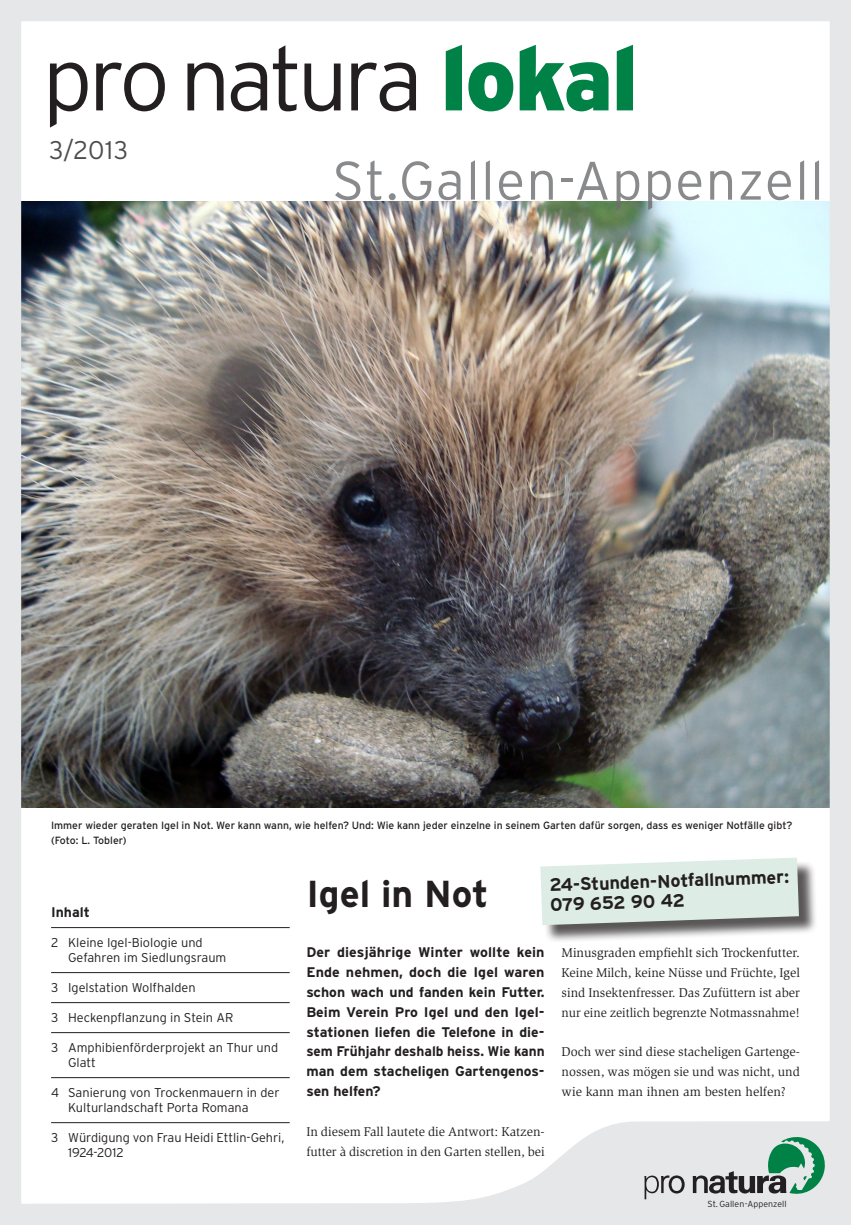
<style>
.page{position:relative;width:851px;height:1225px;background:#fff}
.page>*{position:absolute;margin:0;border:0;box-sizing:border-box;transform-origin:0 0}
.t1{font:300 54px "Interstate";letter-spacing:.025em;color:#6c6d70}
._01_Haupttitel{font:700 37.5px "Interstate";color:#231f20}
.t2{font:300 25.5px "Interstate";color:#231f20}
._01_Titel_klein{font:700 18px "Interstate";color:#231f20}
._02_Lead{font:700 13.95px/19.8px "Interstate";color:#231f20;text-align:justify}
._04_Zwischentitel{font:700 13.95px "Interstate";color:#231f20}
._03_Grundtext{font:13.05px/19.8px "Slimbach Std";color:#231f20;text-align:justify}
._04_Zwischentitel-2{font:300 12.75px/15px "Interstate";color:#231f20}
._05_Bildlegende{font:10.5px "Interstate";color:#231f20}
.t3{font:300 8.85px "Interstate";letter-spacing:.005em;color:#231f20}
</style>
<div class="page">
<img style="left:0;top:0;width:850px;height:1225px">
<svg style="left:644px;top:1175px;width:40px;height:24px"></svg>
<svg style="left:692px;top:1136px;width:133px;height:58px;background:#9eb8ad"></svg>
<svg style="left:445px;top:45px;width:188px;height:66px"></svg>
<svg style="left:50px;top:45px;width:366px;height:83px"></svg>
<hr style="left:51px;top:927px;width:239px;height:1px;background:#231f20">
<hr style="left:51px;top:972px;width:239px;height:1px;background:#231f20">
<hr style="left:51px;top:1002px;width:239px;height:1px;background:#231f20">
<hr style="left:51px;top:1032px;width:239px;height:1px;background:#231f20">
<hr style="left:51px;top:1077px;width:239px;height:1px;background:#231f20">
<hr style="left:51px;top:1122px;width:239px;height:1px;background:#231f20">
<div style="left:543px;top:860px;width:274px;height:83px;background:#231f20;opacity:.75"></div>
<svg style="left:540px;top:857px;width:258px;height:68px;background:#d7e4dd"></svg>
<h3 class="t2" style="left:49px;top:135px;width:81px">3/2013</h3>
<h1 class="t1" style="left:332px;top:148px;width:493px">St.Gallen-Appenzell</h1>
<p class="_05_Bildlegende" style="left:51px;top:818px;width:742px">Immer wieder geraten Igel in Not. Wer kann wann, wie helfen? Und: Wie kann jeder einzelne in seinem Garten dafür sorgen, dass es weniger Notfälle gibt?</p>
<p class="_05_Bildlegende" style="left:51px;top:833px;width:77px">(Foto: L. Tobler)</p>
<p class="_04_Zwischentitel" style="left:51px;top:904px;width:40px">Inhalt</p>
<p class="_04_Zwischentitel-2" style="left:68px;top:935px;width:160px;text-indent:-17px">2 Kleine Igel-Biologie und<br>Gefahren im Siedlungsraum</p>
<p class="_04_Zwischentitel-2" style="left:51px;top:980px;width:146px">3 Igelstation Wolfhalden</p>
<p class="_04_Zwischentitel-2" style="left:51px;top:1010px;width:184px">3 Heckenpflanzung in Stein AR</p>
<p class="_04_Zwischentitel-2" style="left:68px;top:1040px;width:211px;text-indent:-17px">3 Amphibienförderprojekt an Thur und<br>Glatt</p>
<p class="_04_Zwischentitel-2" style="left:51px;top:1085px;width:230px">4 Sanierung von Trockenmauern in der</p>
<p class="_04_Zwischentitel-2" style="left:68px;top:1100px;width:182px">Kulturlandschaft Porta Romana</p>
<p class="_04_Zwischentitel-2" style="left:68px;top:1130px;width:218px;text-indent:-17px">3 Würdigung von Frau Heidi Ettlin-Gehri,<br>1924-2012</p>
<p class="_01_Haupttitel" style="left:306px;top:871px;width:184px">Igel in Not</p>
<p class="_01_Titel_klein" style="left:549px;top:874px;width:241px;rotate:-2deg">24-Stunden-Notfallnummer:</p>
<p class="_01_Titel_klein" style="left:549px;top:894px;width:136px;rotate:-2deg">079 652 90 42</p>
<p class="_02_Lead" style="left:306px;top:942px;width:240px">Der diesjährige Winter wollte kein Ende nehmen, doch die Igel waren schon wach und fanden kein Futter.<br>Beim Verein Pro Igel und den Igel&shy;stationen liefen die Telefone in die&shy;sem Frühjahr deshalb heiss. Wie kann man dem stacheligen Gartengenos&shy;sen helfen?</p>
<p class="_03_Grundtext" style="left:306px;top:1121px;width:240px">In diesem Fall lautete die Antwort: Katzen&shy;futter à discretion in den Garten stellen, bei</p>
<p class="_03_Grundtext" style="left:561px;top:943px;width:240px">Minusgraden empfiehlt sich Trockenfutter.<br>Keine Milch, keine Nüsse und Früchte, Igel sind Insektenfresser. Das Zufüttern ist aber nur eine zeitlich begrenzte Notmassnahme!</p>
<p class="_03_Grundtext" style="left:561px;top:1042px;width:240px">Doch wer sind diese stacheligen Gartenge&shy;nossen, was mögen sie und was nicht, und wie kann man ihnen am besten helfen?</p>
<p class="t3" style="left:707px;top:1198px;width:81px">St. Gallen - Appenzell</p>
</div>
